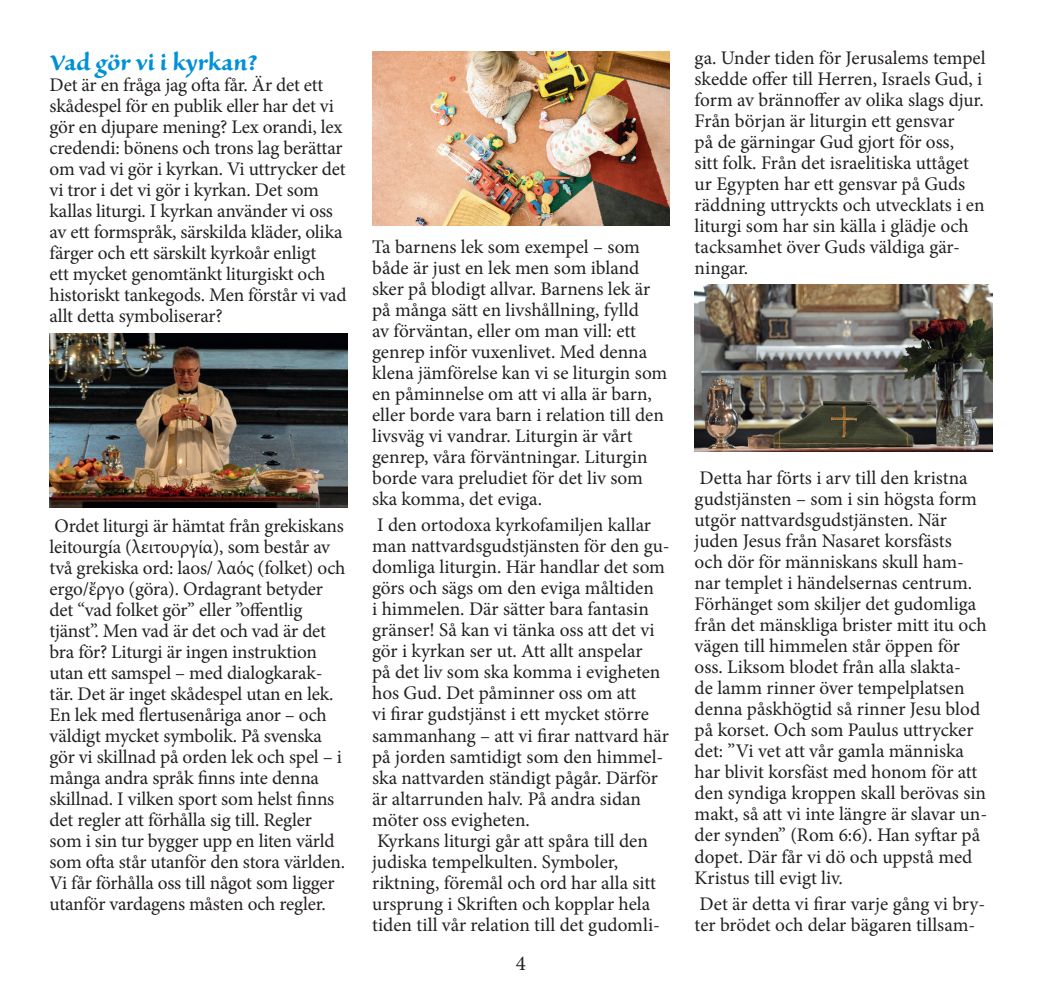
<style>
.page{position:relative;width:1042px;height:993px;background:#fff}
.page>*{position:absolute;margin:0;border:0;box-sizing:border-box;transform-origin:0 0}
.t1{font:700 28px "Sanvito Pro";letter-spacing:.005em;color:#0091d6}
.t2{font:21px "Minion Pro";color:#231f20}
.t3{font:19.25px/21px "Minion Pro";letter-spacing:-.005em;color:#231f20}
</style>
<div class="page">
<img style="left:50px;top:333px;width:297px;height:174px">
<img style="left:372px;top:51px;width:298px;height:174px">
<img style="left:694px;top:284px;width:298px;height:167px">
<h1 class="t1" style="left:50px;top:46px;width:210px">Vad gör vi i kyrkan?</h1>
<p class="t3" style="left:50px;top:74px;width:298px">Det är en fråga jag ofta får. Är det ett skådespel för en publik eller har det vi gör en djupare mening? Lex orandi, lex credendi: bönens och trons lag berättar om vad vi gör i kyrkan. Vi uttrycker det vi tror i det vi gör i kyrkan. Det som kallas liturgi. I kyrkan använder vi oss av ett formspråk, särskilda kläder, olika färger och ett särskilt kyrkoår enligt<br>ett mycket genomtänkt liturgiskt och historiskt tankegods. Men förstår vi vad allt detta symboliserar?</p>
<p class="t3" style="left:50px;top:515px;width:297px">Ordet liturgi är hämtat från grekiskans leitourgía (λειτουργία), som består av två grekiska ord: laos/ λαός (folket) och ergo/ἔργο (göra). Ordagrant betyder det “vad folket gör” eller ”offentlig tjänst”. Men vad är det och vad är det bra för? Liturgi är ingen instruktion utan ett samspel – med dialogkarak&shy;tär. Det är inget skådespel utan en lek.<br>En lek med flertusenåriga anor – och väldigt mycket symbolik. På svenska gör vi skillnad på orden lek och spel – i många andra språk finns inte denna skillnad. I vilken sport som helst finns det regler att förhålla sig till. Regler som i sin tur bygger upp en liten värld som ofta står utanför den stora världen.<br>Vi får förhålla oss till något som ligger utanför vardagens måsten och regler.</p>
<p class="t3" style="left:372px;top:236px;width:297px">Ta barnens lek som exempel – som både är just en lek men som ibland sker på blodigt allvar. Barnens lek är på många sätt en livshållning, fylld<br>av förväntan, eller om man vill: ett genrep inför vuxenlivet. Med denna klena jämförelse kan vi se liturgin som en påminnelse om att vi alla är barn, eller borde vara barn i relation till den livsväg vi vandrar. Liturgin är vårt genrep, våra förväntningar. Liturgin borde vara preludiet för det liv som ska komma, det eviga.</p>
<p class="t3" style="left:372px;top:514px;width:299px">I den ortodoxa kyrkofamiljen kallar man nattvardsgudstjänsten för den gu&shy;domliga liturgin. Här handlar det som görs och sägs om den eviga måltiden<br>i himmelen. Där sätter bara fantasin gränser! Så kan vi tänka oss att det vi gör i kyrkan ser ut. Att allt anspelar<br>på det liv som ska komma i evigheten hos Gud. Det påminner oss om att<br>vi firar gudstjänst i ett mycket större sammanhang – att vi firar nattvard här på jorden samtidigt som den himmel&shy;ska nattvarden ständigt pågår. Därför är altarrunden halv. På andra sidan möter oss evigheten.<br>Kyrkans liturgi går att spåra till den judiska tempelkulten. Symboler, riktning, föremål och ord har alla sitt ursprung i Skriften och kopplar hela tiden till vår relation till det gudomli-</p>
<p class="t2" style="left:516px;top:948px;width:12px">4</p>
<p class="t3" style="left:694px;top:47px;width:292px">ga. Under tiden för Jerusalems tempel skedde offer till Herren, Israels Gud, i form av brännoffer av olika slags djur.<br>Från början är liturgin ett gensvar<br>på de gärningar Gud gjort för oss,<br>sitt folk. Från det israelitiska uttåget ur Egypten har ett gensvar på Guds räddning uttryckts och utvecklats i en liturgi som har sin källa i glädje och tacksamhet över Guds väldiga gär&shy;ningar.</p>
<p class="t3" style="left:694px;top:467px;width:294px">Detta har förts i arv till den kristna gudstjänsten – som i sin högsta form utgör nattvardsgudstjänsten. När juden Jesus från Nasaret korsfästs<br>och dör för människans skull ham&shy;nar templet i händelsernas centrum.<br>Förhänget som skiljer det gudomliga från det mänskliga brister mitt itu och vägen till himmelen står öppen för oss. Liksom blodet från alla slakta-<br>de lamm rinner över tempelplatsen denna påskhögtid så rinner Jesu blod på korset. Och som Paulus uttrycker det: ”Vi vet att vår gamla människa har blivit korsfäst med honom för att den syndiga kroppen skall berövas sin makt, så att vi inte längre är slavar un&shy;der synden” (Rom 6:6). Han syftar på dopet. Där får vi dö och uppstå med Kristus till evigt liv.</p>
<p class="t3" style="left:694px;top:892px;width:292px">Det är detta vi firar varje gång vi bry&shy;ter brödet och delar bägaren tillsam-</p>
</div>
